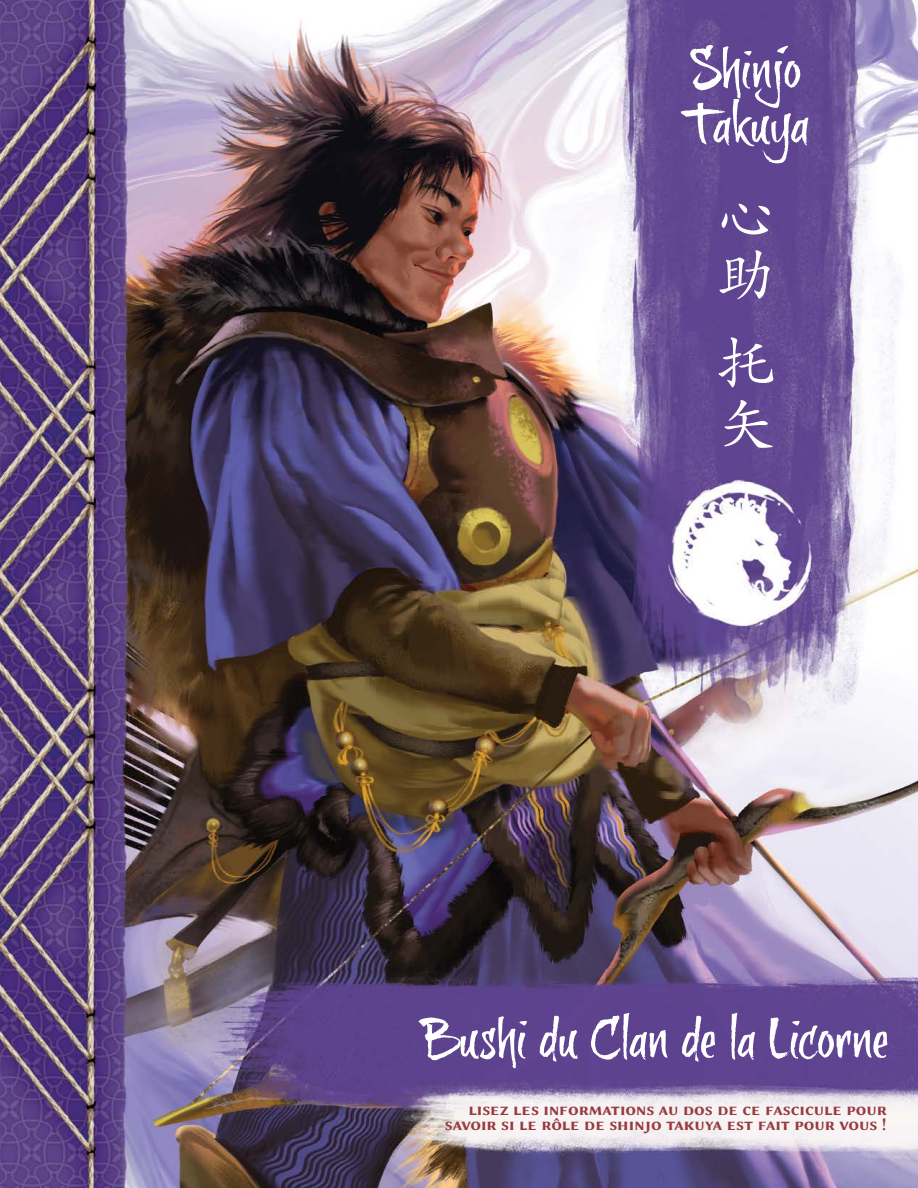
<style>
.page{position:relative;width:918px;height:1188px;background:#fff}
.page>*{position:absolute;margin:0;border:0;box-sizing:border-box;transform-origin:0 0}
.t1{font:60px/57px "Adobe Kaiti Std";color:#fff}
.t2{font:54px/55.5px "brushtip Texe L5 R";letter-spacing:.01em;color:#fff}
.t3{font:18px/15px "Lin Biolinum OB";color:#973b3f;text-align:right}
</style>
<div class="page">
<img style="left:0;top:0;width:918px;height:1188px">
<h2 class="t2" style="left:684px;top:39px;width:126px">Shinjo<br>Takuya</h2>
<h1 class="t1" style="left:716px;top:191px;width:61px">心助</h1>
<h1 class="t1" style="left:716px;top:333px;width:61px;line-height:61.5px">托矢</h1>
<h2 class="t2" style="left:421px;top:1009px;width:469px">Bushi du Clan de la Licorne</h2>
<p class="t3" style="left:445px;top:1101px;width:443px">Lisez les informations au dos de ce fascicule pour savoir si le rôle de Shinjo Takuya est fait pour vous !</p>
</div>
